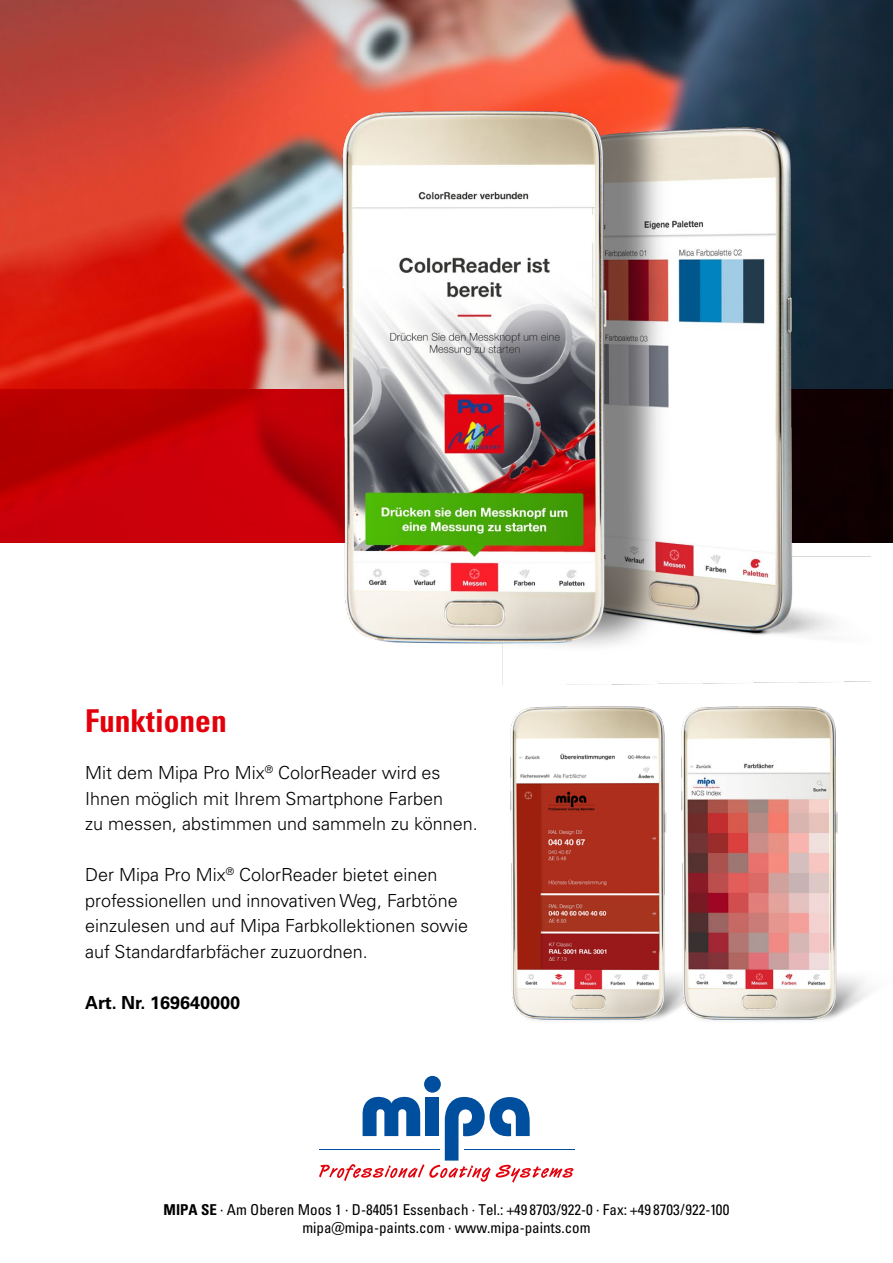
<style>
.page{position:relative;width:893px;height:1263px;background:#fff}
.page>*{position:absolute;margin:0;border:0;box-sizing:border-box;transform-origin:0 0}
.t1{font:31.5px "Univers LTCYR 67 Bold Cond";color:#e3000b}
.t2{font:300 18px/25.5px "Univers LT Pro 45";color:#000}
.t3{font:700 18px "Univers LT Pro 65";color:#000}
.t4{font:condensed 15px/18px "Univers LTCYR 57";color:#000;text-align:center}
.s1{font-family:"Univers LTCYR 67 Bold Cond";font-stretch:normal}
</style>
<div class="page">
<hr style="left:464px;top:1149px;width:110px;height:1px;background:#004e9e">
<div style="left:424px;top:1076px;width:17px;height:16px;background:#004e9e;border-radius:50%"></div>
<svg style="left:319px;top:1091px;width:254px;height:91px"></svg>
<img style="left:0;top:0;width:893px;height:390px">
<svg style="left:0;top:390px;width:893px;height:153px;background:#b50005"></svg>
<img style="left:306px;top:71px;width:564px;height:613px">
<img style="left:510px;top:706px;width:168px;height:315px">
<img style="left:678px;top:706px;width:191px;height:315px">
<h1 class="t1" style="left:85px;top:701px;width:143px">Funktionen</h1>
<p class="t2" style="left:85px;top:760px;width:394px">Mit dem Mipa Pro Mix<sup>®</sup> ColorReader wird es<br>Ihnen möglich mit Ihrem Smartphone Farben<br>zu messen, abstimmen und sammeln zu können.</p>
<p class="t2" style="left:85px;top:862px;width:385px">Der Mipa Pro Mix<sup>®</sup> ColorReader bietet einen professionellen und innovativen Weg, Farbtöne einzulesen und auf Mipa Farbkollektionen sowie auf Standardfarbfächer zuzuordnen.</p>
<p class="t3" style="left:85px;top:991px;width:157px">Art. Nr. 169640000</p>
<p class="t4" style="left:164px;top:1200px;width:567px"><span class="s1">MIPA SE</span> · Am Oberen Moos 1 · D-84051 Essenbach · Tel.: +49 8703/922-0 · Fax: +49 8703/922-100 mipa@mipa-paints.com · www.mipa-paints.com</p>
</div>
